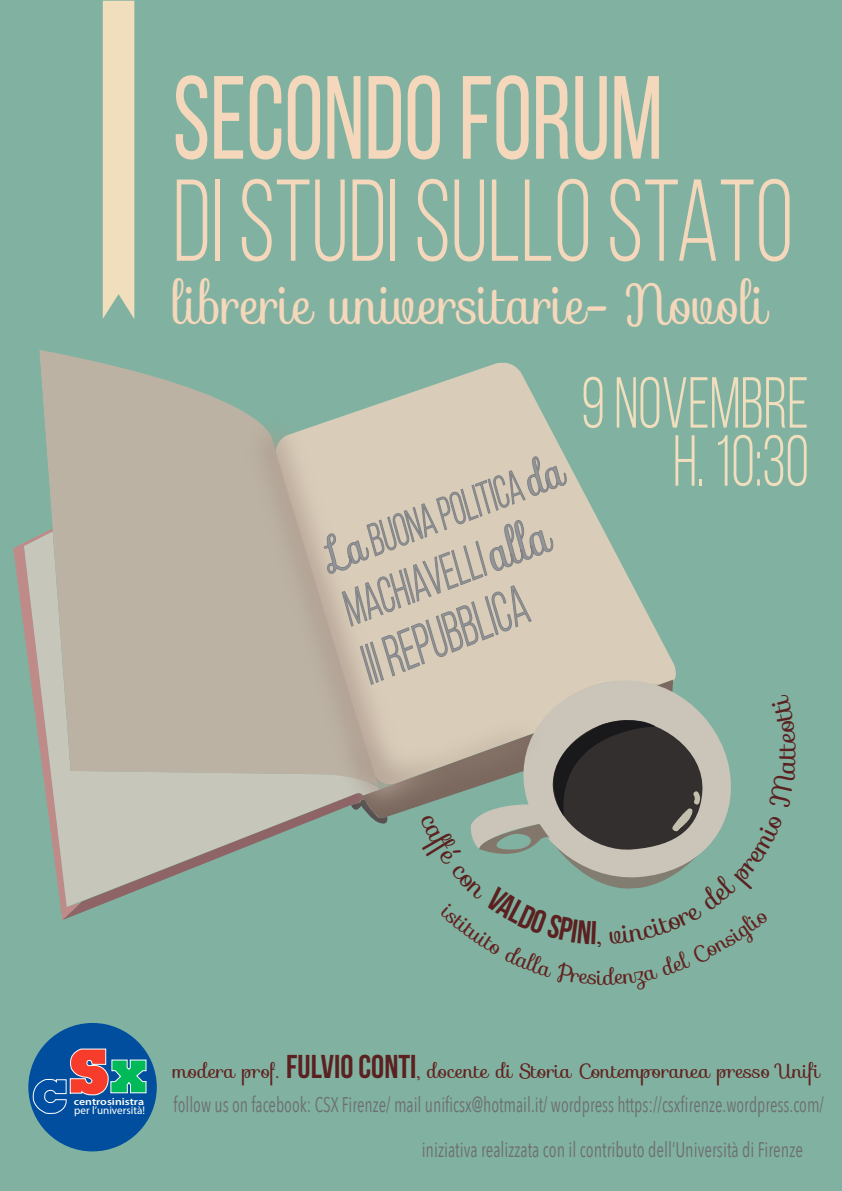
<style>
.page{position:relative;width:842px;height:1191px;background:#fff}
.page>*{position:absolute;margin:0;border:0;box-sizing:border-box;transform-origin:0 0}
.t1{font:118px "Bebas Neue";color:#f5d8bb;scale:.85 1}
.t2{font:116px "Bebas Neue";color:#f5d8bb;scale:.85 1}
.t3{font:72px/58px "Bebas Neue";color:#f0debd;text-align:right;scale:.85 1}
.t4{font:57px "Sofia";color:#f5d8bb;scale:.85 1}
.t5{font:21.2px "Avenir Next Condensed";color:#6d6e71;scale:.83 1}
.t6{font:21.1px "Avenir Next Condensed";color:#6d6e71;scale:.85 1}
.t7{font:20px "Sofia";color:#622220}
.t8{font:11.1px "Myriad Pro";color:#fff}
.t9{font:600 10.1px "Myriad Pro";color:#fff;scale:1.18 1}
.s1{font-family:"Bebas Neue";font-weight:700;font-size:33px;color:#5b2120}
</style>
<div class="page">
<div style="left:1px;top:0;width:841px;height:1191px;background:#81b2a1"></div>
<div style="left:103px;top:1px;width:31px;height:262px;background:#f0debd"></div>
<div style="left:28px;top:1023px;width:129px;height:128px;background:#004e9d;border-radius:50%"></div>
<svg style="left:30px;top:1029px;width:117px;height:85px"></svg>
<svg style="left:39px;top:350px;width:62px;height:105px;background:#b4b2a2"></svg>
<img style="left:101px;top:263px;width:451px;height:192px">
<svg style="left:13px;top:455px;width:718px;height:465px"></svg>
<h1 class="t1" style="left:173px;top:54px;width:578px">SECONDO FORUM</h1>
<h2 class="t2" style="left:173px;top:159px;width:731px">DI STUDI SULLO STATO</h2>
<h3 class="t4" style="left:173px;top:259px;width:701px">librerie universitarie- Novoli</h3>
<h3 class="t3" style="left:581px;top:373px;width:269px">9 NOVEMBRE<br>H. 10:30</h3>
<p class="t9" style="left:74px;top:1095px;width:61px">centrosinistra</p>
<p class="t8" style="left:74px;top:1103px;width:72px">per l’università!</p>
<p class="t7" style="left:173px;top:1055px;width:649px">modera prof. <span class="s1">FULVIO CONTI</span>, docente di Storia Contemporanea presso Unifi</p>
<p class="t5" style="left:174px;top:1086px;width:785px">follow us on facebook: CSX Firenze/ mail unificsx@hotmail.it/ wordpress https://csxfirenze.wordpress.com/</p>
<p class="t6" style="left:422px;top:1131px;width:450px">iniziativa realizzata con il contributo dell’Università di Firenze</p>
</div>
